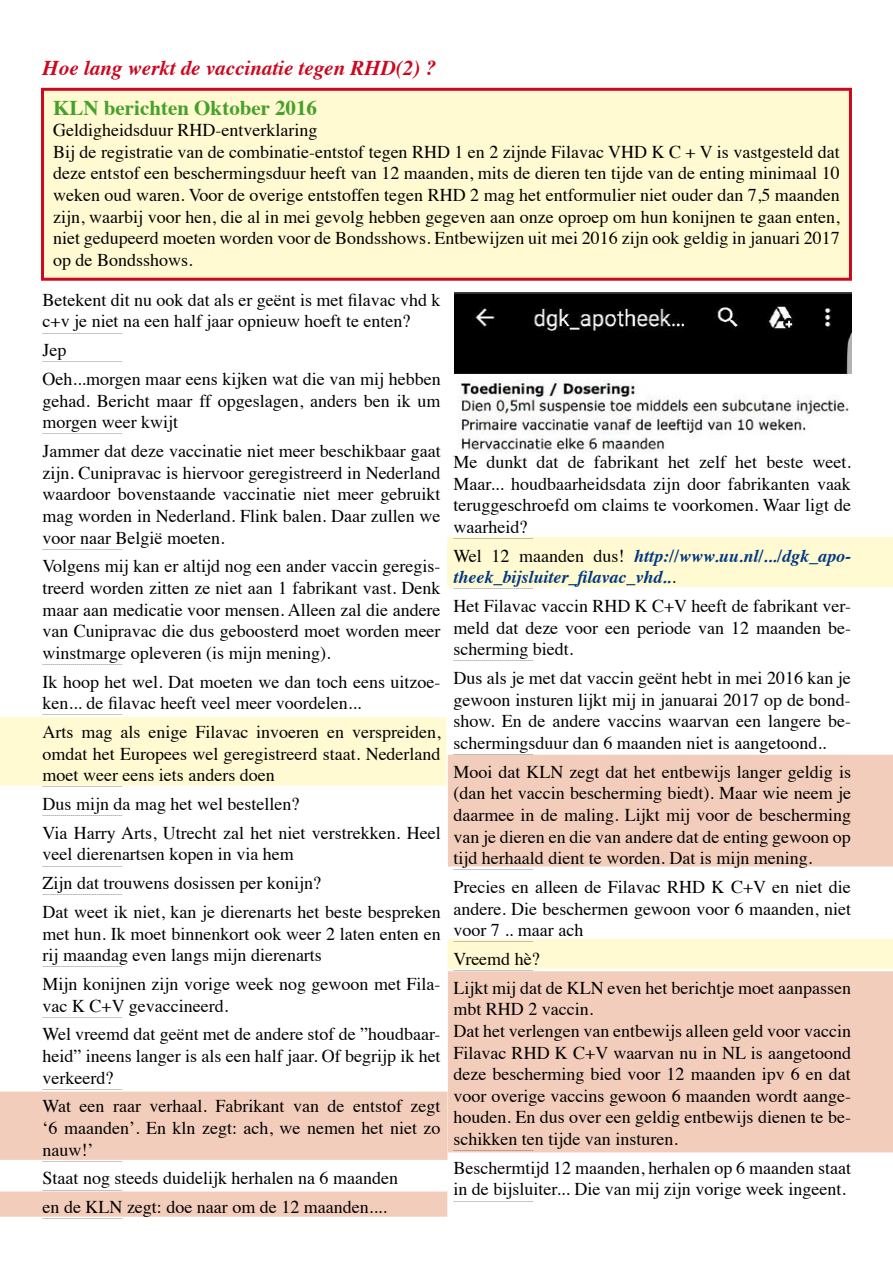
<style>
.page{position:relative;width:893px;height:1263px;background:#fff}
.page>*{position:absolute;margin:0;border:0;box-sizing:border-box;transform-origin:0 0}
.t1{font:italic 700 21px "Times";color:#cd071e}
.t2{font:700 21px "Times";color:#44a12b}
.t3{font:18px/21.6px "Times";color:#000;text-align:justify}
.t4{font:italic 700 18px/21.6px "Times";color:#003882}
.t5{font:6px "Times";color:#000}
.s1{font-weight:400;font-style:normal;color:#000}
</style>
<div class="page">
<div style="left:448px;top:971px;width:445px;height:181px;background:#f3cdbb"></div>
<div style="left:447px;top:537px;width:446px;height:50px;background:#fffad1"></div>
<div style="left:448px;top:939px;width:445px;height:30px;background:#fffad1"></div>
<div style="left:448px;top:755px;width:445px;height:111px;background:#f3cdbb"></div>
<div style="left:0;top:1191px;width:447px;height:26px;background:#f3cdbb"></div>
<div style="left:0;top:1091px;width:448px;height:69px;background:#f3cdbb"></div>
<div style="left:0;top:717px;width:446px;height:69px;background:#fffad1"></div>
<div style="left:43px;top:89px;width:807px;height:190px;background:#fffad1"></div>
<div style="left:41px;top:88px;width:811px;height:193px;border:3px solid #cd071e"></div>
<img style="left:454px;top:292px;width:398px;height:82px">
<img style="left:458px;top:380px;width:391px;height:73px">
<p class="t1" style="left:43px;top:48px;width:395px">Hoe lang werkt de vaccinatie tegen RHD(2) ?</p>
<p class="t2" style="left:53px;top:87px;width:265px">KLN berichten Oktober 2016</p>
<p class="t3" style="left:53px;top:118px;width:788px;text-align:left">Geldigheidsduur RHD-entverklaring<br>Bij de registratie van de combinatie-entstof tegen RHD 1 en 2 zijnde Filavac VHD K C + V is vastgesteld dat deze entstof een beschermingsduur heeft van 12 maanden, mits de dieren ten tijde van de enting minimaal 10 weken oud waren. Voor de overige entstoffen tegen RHD 2 mag het entformulier niet ouder dan 7,5 maanden zijn, waarbij voor hen, die al in mei gevolg hebben gegeven aan onze oproep om hun konijnen te gaan enten, niet gedupeerd moeten worden voor de Bondsshows. Entbewijzen uit mei 2016 zijn ook geldig in januari 2017 op de Bondsshows.</p>
<p class="t3" style="left:43px;top:287px;width:400px">Betekent dit nu ook dat als er geënt is met filavac vhd k c+v je niet na een half jaar opnieuw hoeft te enten?</p>
<p class="t5" style="left:43px;top:327px;width:81px">----------------------------------------</p>
<p class="t3" style="left:43px;top:338px;width:25px">Jep</p>
<p class="t5" style="left:43px;top:356px;width:81px">----------------------------------------</p>
<p class="t3" style="left:43px;top:367px;width:400px">Oeh...morgen maar eens kijken wat die van mij hebben gehad. Bericht maar ff opgeslagen, anders ben ik um morgen weer kwijt</p>
<p class="t5" style="left:43px;top:428px;width:81px">----------------------------------------</p>
<p class="t3" style="left:43px;top:439px;width:400px">Jammer dat deze vaccinatie niet meer beschikbaar gaat zijn. Cunipravac is hiervoor geregistreerd in Nederland waardoor bovenstaande vaccinatie niet meer gebruikt mag worden in Nederland. Flink balen. Daar zullen we voor naar België moeten.</p>
<p class="t5" style="left:43px;top:543px;width:81px">----------------------------------------</p>
<p class="t3" style="left:43px;top:554px;width:400px">Volgens mij kan er altijd nog een ander vaccin geregis&shy;treerd worden zitten ze niet aan 1 fabrikant vast. Denk maar aan medicatie voor mensen. Alleen zal die andere van Cunipravac die dus geboosterd moet worden meer winstmarge opleveren (is mijn mening).</p>
<p class="t5" style="left:43px;top:658px;width:81px">----------------------------------------</p>
<p class="t3" style="left:43px;top:669px;width:400px">Ik hoop het wel. Dat moeten we dan toch eens uitzoe&shy;ken... de filavac heeft veel meer voordelen...</p>
<p class="t5" style="left:43px;top:709px;width:81px">----------------------------------------</p>
<p class="t3" style="left:43px;top:719px;width:400px">Arts mag als enige Filavac invoeren en verspreiden, omdat het Europees wel geregistreerd staat. Nederland moet weer eens iets anders doen</p>
<p class="t5" style="left:43px;top:781px;width:81px">----------------------------------------</p>
<p class="t3" style="left:43px;top:791px;width:258px">Dus mijn da mag het wel bestellen?</p>
<p class="t5" style="left:43px;top:809px;width:81px">----------------------------------------</p>
<p class="t3" style="left:43px;top:820px;width:400px">Via Harry Arts, Utrecht zal het niet verstrekken. Heel veel dierenartsen kopen in via hem</p>
<p class="t5" style="left:43px;top:860px;width:81px">----------------------------------------</p>
<p class="t3" style="left:43px;top:871px;width:280px">Zijn dat trouwens dosissen per konijn?</p>
<p class="t5" style="left:43px;top:889px;width:81px">----------------------------------------</p>
<p class="t3" style="left:43px;top:899px;width:400px">Dat weet ik niet, kan je dierenarts het beste bespreken met hun. Ik moet binnenkort ook weer 2 laten enten en rij maandag even langs mijn dierenarts</p>
<p class="t5" style="left:43px;top:961px;width:81px">----------------------------------------</p>
<p class="t3" style="left:43px;top:971px;width:400px">Mijn konijnen zijn vorige week nog gewoon met Fila&shy;vac K C+V gevaccineerd.</p>
<p class="t5" style="left:43px;top:1011px;width:81px">----------------------------------------</p>
<p class="t3" style="left:43px;top:1022px;width:400px">Wel vreemd dat geënt met de andere stof de ”houdbaar&shy;heid” ineens langer is als een half jaar. Of begrijp ik het verkeerd?</p>
<p class="t5" style="left:43px;top:1083px;width:81px">----------------------------------------</p>
<p class="t3" style="left:43px;top:1094px;width:400px">Wat een raar verhaal. Fabrikant van de entstof zegt ‘6 maanden’. En kln zegt: ach, we nemen het niet zo nauw!’</p>
<p class="t5" style="left:43px;top:1155px;width:81px">----------------------------------------</p>
<p class="t3" style="left:43px;top:1166px;width:357px">Staat nog steeds duidelijk herhalen na 6 maanden</p>
<p class="t5" style="left:43px;top:1184px;width:81px">----------------------------------------</p>
<p class="t3" style="left:43px;top:1195px;width:346px">en de KLN zegt: doe naar om de 12 maanden....</p>
<p class="t5" style="left:43px;top:1213px;width:81px">----------------------------------------</p>
<p class="t3" style="left:453px;top:450px;width:399px">Me dunkt dat de fabrikant het zelf het beste weet.<br>Maar... houdbaarheidsdata zijn door fabrikanten vaak teruggeschroefd om claims te voorkomen. Waar ligt de waarheid?</p>
<p class="t5" style="left:453px;top:532px;width:81px">----------------------------------------</p>
<p class="t4" style="left:453px;top:543px;width:399px"><span class="s1">Wel 12 maanden dus!</span> http://www.uu.nl/.../dgk_apo&shy;theek_bijsluiter_filavac_vhd..<span class="s1">.</span></p>
<p class="t5" style="left:453px;top:583px;width:81px">----------------------------------------</p>
<p class="t3" style="left:453px;top:594px;width:399px">Het Filavac vaccin RHD K C+V heeft de fabrikant ver&shy;meld dat deze voor een periode van 12 maanden be&shy;scherming biedt.</p>
<p class="t5" style="left:453px;top:655px;width:81px">----------------------------------------</p>
<p class="t3" style="left:453px;top:666px;width:399px">Dus als je met dat vaccin geënt hebt in mei 2016 kan je gewoon insturen lijkt mij in januarai 2017 op de bond&shy;show. En de andere vaccins waarvan een langere be&shy;schermingsduur dan 6 maanden niet is aangetoond..</p>
<p class="t5" style="left:453px;top:748px;width:81px">----------------------------------------</p>
<p class="t3" style="left:453px;top:759px;width:399px">Mooi dat KLN zegt dat het entbewijs langer geldig is (dan het vaccin bescherming biedt). Maar wie neem je daarmee in de maling. Lijkt mij voor de bescherming van je dieren en die van andere dat de enting gewoon op tijd herhaald dient te worden. Dat is mijn mening.</p>
<p class="t5" style="left:453px;top:864px;width:81px">----------------------------------------</p>
<p class="t3" style="left:453px;top:874px;width:399px">Precies en alleen de Filavac RHD K C+V en niet die andere. Die beschermen gewoon voor 6 maanden, niet voor 7 .. maar ach</p>
<p class="t5" style="left:453px;top:936px;width:81px">----------------------------------------</p>
<p class="t3" style="left:453px;top:946px;width:88px">Vreemd hè?</p>
<p class="t5" style="left:453px;top:964px;width:81px">----------------------------------------</p>
<p class="t3" style="left:453px;top:975px;width:399px;text-align:left">Lijkt mij dat de KLN even het berichtje moet aanpassen mbt RHD 2 vaccin.<br>Dat het verlengen van entbewijs alleen geld voor vaccin Filavac RHD K C+V waarvan nu in NL is aangetoond deze bescherming bied voor 12 maanden ipv 6 en dat voor overige vaccins gewoon 6 maanden wordt aange&shy;houden. En dus over een geldig entbewijs dienen te be&shy;schikken ten tijde van insturen.</p>
<p class="t5" style="left:453px;top:1144px;width:81px">----------------------------------------</p>
<p class="t3" style="left:453px;top:1155px;width:399px">Beschermtijd 12 maanden, herhalen op 6 maanden staat in de bijsluiter... Die van mij zijn vorige week ingeent.</p>
<p class="t5" style="left:453px;top:1195px;width:81px">----------------------------------------</p>
</div>
